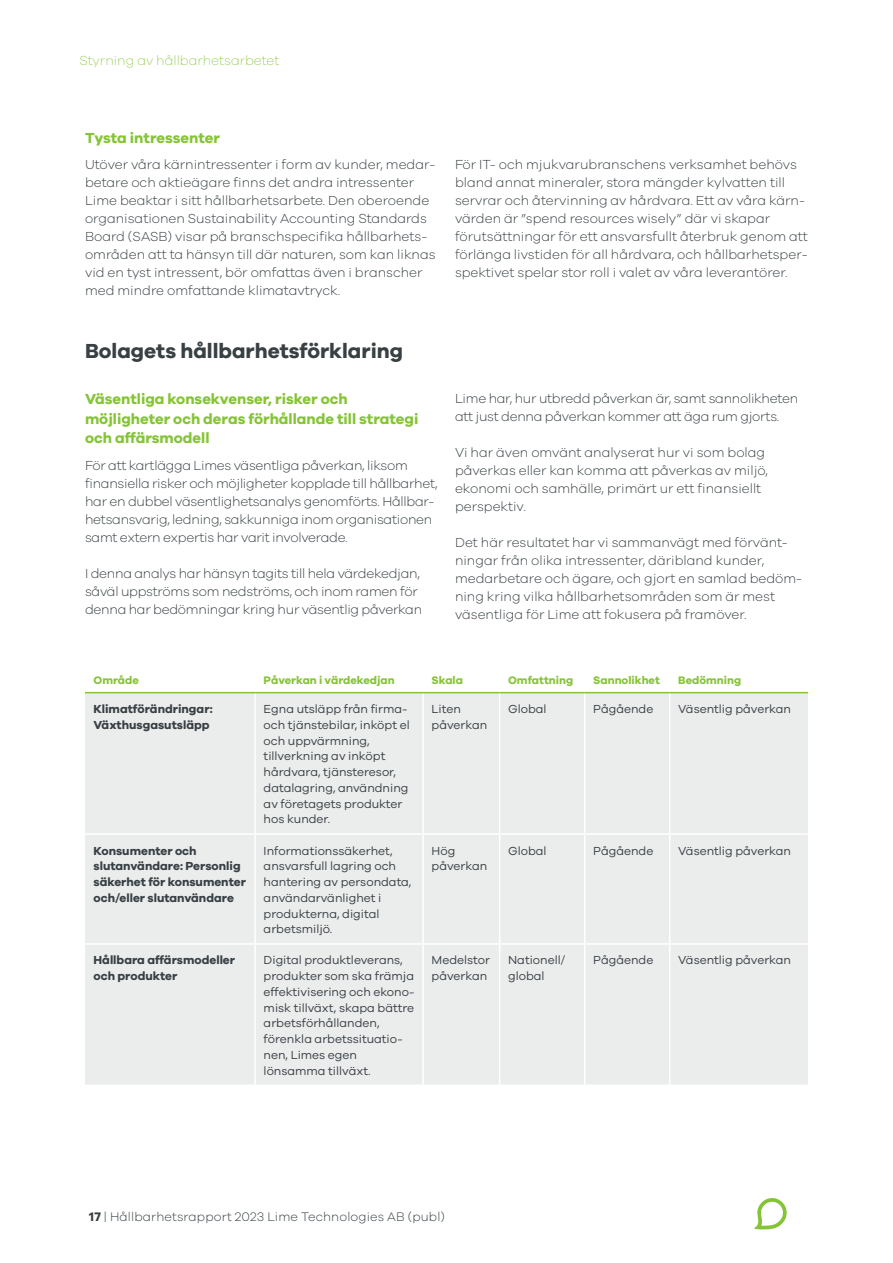
<style>
.page{position:relative;width:893px;height:1263px;background:#fff}
.page>*{position:absolute;margin:0;border:0;box-sizing:border-box;transform-origin:0 0}
.Rubrik_2{font:700 21px "Galano Grotesque";color:#384044}
.Rubrik_3{font:700 15px/19.5px "Galano Grotesque";color:#85c436}
.Brödtext{font:300 13.5px/18px "Galano Grotesque";color:#384044}
.Brödtext-2{font:300 13.5px/18px "Galano Grotesque";letter-spacing:-.02em;color:#384044}
.Kolumntitel{font:200 13.5px "Galano Grotesque";color:#85c436}
.t1{font:300 12.75px "Galano Grotesque";letter-spacing:.01em;color:#384044}
.Brödtext-3{font:12px/15.8px "Galano Grotesque";color:#384044}
.Brödtext-4{font:700 12px/15.8px "Galano Grotesque";color:#384044}
.Brödtext-5{font:700 11.25px "Galano Grotesque";color:#85c436}
.s1{font-weight:700}
</style>
<div class="page">
<svg style="left:754px;top:1198px;width:33px;height:31px"></svg>
<div style="left:85px;top:693px;width:723px;height:391px;background:#ebecec"></div>
<hr style="left:254px;top:693px;width:2px;height:140px;background:#fff">
<hr style="left:422px;top:693px;width:2px;height:140px;background:#fff">
<hr style="left:499px;top:693px;width:1px;height:140px;background:#fff">
<hr style="left:584px;top:693px;width:1px;height:140px;background:#fff">
<hr style="left:669px;top:693px;width:1px;height:140px;background:#fff">
<hr style="left:85px;top:833px;width:170px;height:2px;background:#fff">
<hr style="left:255px;top:833px;width:168px;height:2px;background:#fff">
<hr style="left:254px;top:835px;width:2px;height:108px;background:#fff">
<hr style="left:423px;top:833px;width:77px;height:2px;background:#fff">
<hr style="left:422px;top:835px;width:2px;height:108px;background:#fff">
<hr style="left:500px;top:833px;width:85px;height:2px;background:#fff">
<hr style="left:499px;top:835px;width:1px;height:108px;background:#fff">
<hr style="left:585px;top:833px;width:85px;height:2px;background:#fff">
<hr style="left:584px;top:835px;width:1px;height:108px;background:#fff">
<hr style="left:670px;top:833px;width:138px;height:2px;background:#fff">
<hr style="left:669px;top:835px;width:1px;height:108px;background:#fff">
<hr style="left:85px;top:943px;width:170px;height:2px;background:#fff">
<hr style="left:255px;top:943px;width:168px;height:2px;background:#fff">
<hr style="left:254px;top:945px;width:2px;height:139px;background:#fff">
<hr style="left:423px;top:943px;width:77px;height:2px;background:#fff">
<hr style="left:422px;top:945px;width:2px;height:139px;background:#fff">
<hr style="left:500px;top:943px;width:85px;height:2px;background:#fff">
<hr style="left:499px;top:945px;width:1px;height:139px;background:#fff">
<hr style="left:585px;top:943px;width:85px;height:2px;background:#fff">
<hr style="left:584px;top:945px;width:1px;height:139px;background:#fff">
<hr style="left:670px;top:943px;width:138px;height:2px;background:#fff">
<hr style="left:669px;top:945px;width:1px;height:139px;background:#fff">
<hr style="left:85px;top:692px;width:170px;height:1px;background:#85c436">
<hr style="left:255px;top:692px;width:168px;height:1px;background:#85c436">
<hr style="left:423px;top:692px;width:77px;height:1px;background:#85c436">
<hr style="left:500px;top:692px;width:85px;height:1px;background:#85c436">
<hr style="left:585px;top:692px;width:85px;height:1px;background:#85c436">
<hr style="left:670px;top:692px;width:138px;height:1px;background:#85c436">
<p class="Kolumntitel" style="left:80px;top:52px;width:201px">Styrning av hållbarhetsarbetet</p>
<p class="Rubrik_3" style="left:85px;top:127px;width:136px">Tysta intressenter</p>
<p class="Brödtext" style="left:85px;top:155px;width:352px">Utöver våra kärnintressenter i form av kunder, medar&shy;betare och aktieägare finns det andra intressenter Lime beaktar i sitt hållbarhetsarbete. Den oberoende organisationen Sustainability Accounting Standards Board (SASB) visar på branschspecifika hållbarhets&shy;områden att ta hänsyn till där naturen, som kan liknas vid en tyst intressent, bör omfattas även i branscher med mindre omfattande klimatavtryck.</p>
<p class="Brödtext" style="left:455px;top:155px;width:354px">För IT- och mjukvarubranschens verksamhet behövs bland annat mineraler, stora mängder kylvatten till servrar och återvinning av hårdvara. Ett av våra kärn&shy;värden är ”spend resources wisely” där vi skapar förutsättningar för ett ansvarsfullt återbruk genom att förlänga livstiden för all hårdvara, och hållbarhetsper&shy;spektivet spelar stor roll i valet av våra leverantörer.</p>
<p class="Rubrik_2" style="left:85px;top:338px;width:320px">Bolagets hållbarhetsförklaring</p>
<p class="Rubrik_3" style="left:85px;top:389px;width:335px">Väsentliga konsekvenser, risker och möjligheter och deras förhållande till strategi och affärsmodell</p>
<p class="Brödtext-2" style="left:85px;top:456px;width:354px">För att kartlägga Limes väsentliga påverkan, liksom finansiella risker och möjligheter kopplade till hållbarhet, har en dubbel väsentlighetsanalys genomförts. Hållbar&shy;hetsansvarig, ledning, sakkunniga inom organisationen samt extern expertis har varit involverade.</p>
<p class="Brödtext-2" style="left:85px;top:564px;width:339px">I denna analys har hänsyn tagits till hela värdekedjan, såväl uppströms som nedströms, och inom ramen för denna har bedömningar kring hur väsentlig påverkan</p>
<p class="Brödtext-2" style="left:455px;top:389px;width:345px">Lime har, hur utbredd påverkan är, samt sannolikheten att just denna påverkan kommer att äga rum gjorts.</p>
<p class="Brödtext" style="left:455px;top:443px;width:314px">Vi har även omvänt analyserat hur vi som bolag påverkas eller kan komma att påverkas av miljö, ekonomi och samhälle, primärt ur ett finansiellt perspektiv.</p>
<p class="Brödtext" style="left:455px;top:533px;width:349px">Det här resultatet har vi sammanvägt med förvänt&shy;ningar från olika intressenter, däribland kunder, medarbetare och ägare, och gjort en samlad bedöm&shy;ning kring vilka hållbarhetsområden som är mest väsentliga för Lime att fokusera på framöver.</p>
<p class="Brödtext-5" style="left:94px;top:673px;width:47px">Område</p>
<p class="Brödtext-5" style="left:264px;top:673px;width:133px">Påverkan i värdekedjan</p>
<p class="Brödtext-5" style="left:432px;top:673px;width:33px">Skala</p>
<p class="Brödtext-5" style="left:508px;top:673px;width:67px">Omfattning</p>
<p class="Brödtext-5" style="left:593px;top:673px;width:68px">Sannolikhet</p>
<p class="Brödtext-5" style="left:678px;top:673px;width:64px">Bedömning</p>
<p class="Brödtext-4" style="left:94px;top:701px;width:121px">Klimatförändringar:</p>
<p class="Brödtext-4" style="left:94px;top:717px;width:118px">Växthusgasutsläpp</p>
<p class="Brödtext-3" style="left:264px;top:701px;width:148px">Egna utsläpp från firma&shy;och tjänstebilar, inköpt el och uppvärmning, tillverkning av inköpt hårdvara, tjänsteresor, datalagring, användning av företagets produkter hos kunder.</p>
<p class="Brödtext-3" style="left:432px;top:701px;width:57px">Liten påverkan</p>
<p class="Brödtext-3" style="left:508px;top:701px;width:40px">Global</p>
<p class="Brödtext-3" style="left:593px;top:701px;width:62px">Pågående</p>
<p class="Brödtext-3" style="left:678px;top:701px;width:114px">Väsentlig påverkan</p>
<p class="Brödtext-4" style="left:94px;top:842px;width:154px">Konsumenter och slutanvändare: Personlig säkerhet för konsumenter och/eller slutanvändare</p>
<p class="Brödtext-3" style="left:264px;top:842px;width:149px">Informationssäkerhet, ansvarsfull lagring och hantering av persondata, användarvänlighet i produkterna, digital arbetsmiljö.</p>
<p class="Brödtext-3" style="left:432px;top:842px;width:57px">Hög påverkan</p>
<p class="Brödtext-3" style="left:508px;top:842px;width:40px">Global</p>
<p class="Brödtext-3" style="left:593px;top:842px;width:62px">Pågående</p>
<p class="Brödtext-3" style="left:678px;top:842px;width:114px">Väsentlig påverkan</p>
<p class="Brödtext-4" style="left:94px;top:952px;width:143px">Hållbara affärsmodeller och produkter</p>
<p class="Brödtext-3" style="left:264px;top:952px;width:152px">Digital produktleverans, produkter som ska främja effektivisering och ekono&shy;misk tillväxt, skapa bättre arbetsförhållanden, förenkla arbetssituatio&shy;nen, Limes egen lönsamma tillväxt.</p>
<p class="Brödtext-3" style="left:432px;top:952px;width:60px">Medelstor påverkan</p>
<p class="Brödtext-3" style="left:508px;top:952px;width:59px">Nationell/ global</p>
<p class="Brödtext-3" style="left:593px;top:952px;width:62px">Pågående</p>
<p class="Brödtext-3" style="left:678px;top:952px;width:114px">Väsentlig påverkan</p>
<p class="t1" style="left:89px;top:1209px;width:357px"><span class="s1">17</span> | Hållbarhetsrapport 2023 Lime Technologies AB (publ)</p>
</div>
